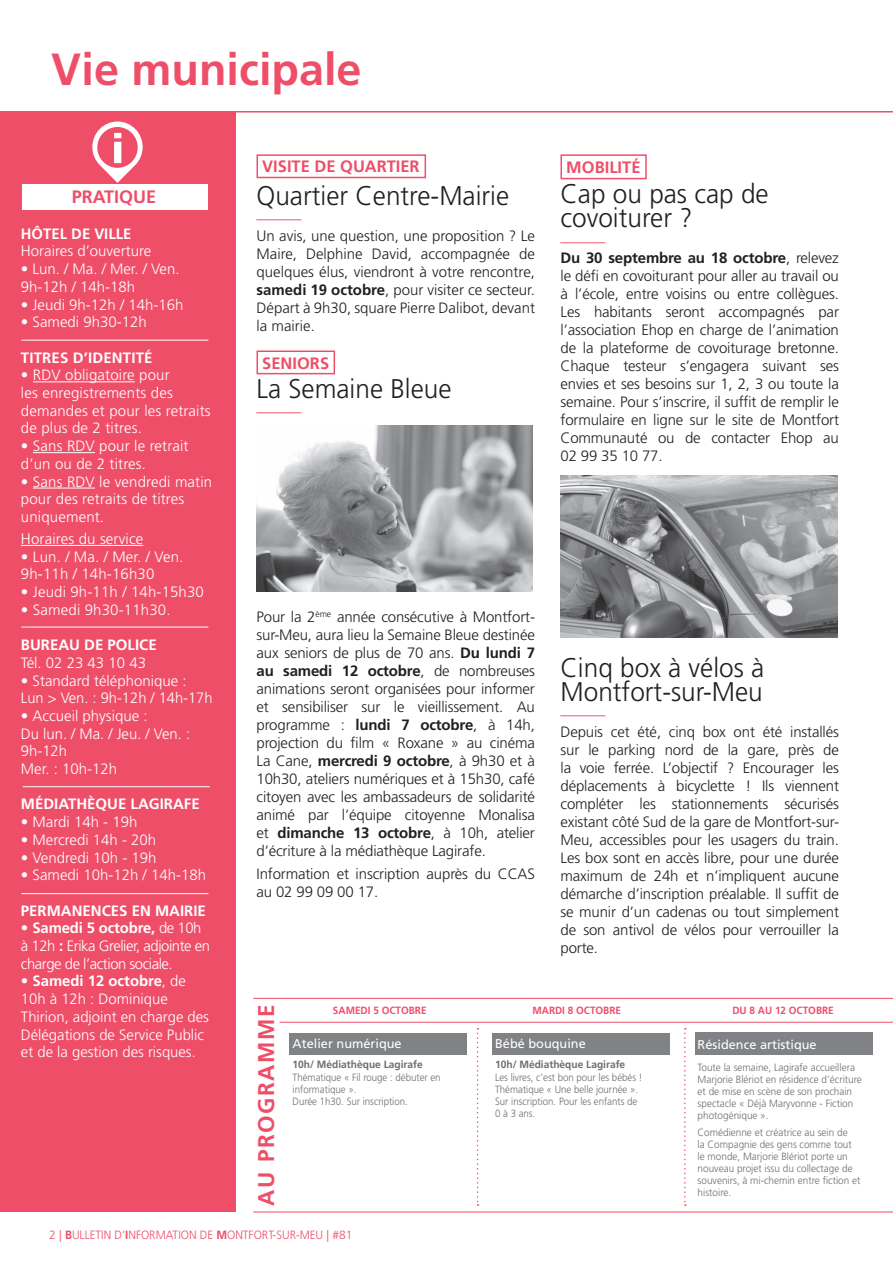
<style>
.page{position:relative;width:893px;height:1263px;background:#fff}
.page>*{position:absolute;margin:0;border:0;box-sizing:border-box;transform-origin:0 0}
.t1{font:700 45px "Frutiger LT Std";color:#ef4e69}
.t2{font:300 27px/24px "Frutiger LT Std";color:#231f20}
.t3{font:700 22.8px "Frutiger LT Std";letter-spacing:.07em;color:#ef4e69}
.t4{font:300 18px "Frutiger LT Std";color:#ef4e69}
.t5{font:700 18px "Frutiger LT Std";color:#ef4e69}
.t6{font:700 16.5px "Frutiger LT Std";color:#ef4e69}
.t7{font:300 15px/18px "Frutiger LT Std";letter-spacing:-.01em;color:#231f20;text-align:justify}
.t8{font:300 15px/17.7px "Frutiger LT Std";color:#fff}
.t9{font:700 15px "Frutiger LT Std";color:#fff}
.t10{font:300 15px/17.7px "Frutiger LT Std";letter-spacing:-.03em;color:#fff}
.t11{font:12.75px "Frutiger LT Std";color:#fff}
.t12{font:300 12px "Frutiger LT Std";color:#ef4e69}
.t13{font:300 10.5px/12px "Frutiger LT Std";color:#6c6d70;scale:.95 1}
.t14{font:300 10.5px/12px "Frutiger LT Std";color:#6c6d70;scale:.92 1}
.t15{font:700 10.5px "Frutiger LT Std";color:#6c6d70}
.t16{font:700 10.5px "Frutiger LT Std";color:#ef4e69;scale:.95 1}
.s1{font-weight:700}
</style>
<div class="page">
<div style="left:256px;top:154px;width:170px;height:24px;border:2px solid #ef4e69"></div>
<div style="left:256px;top:350px;width:79px;height:24px;border:2px solid #ef4e69"></div>
<div style="left:560px;top:154px;width:87px;height:25px;border:2px solid #ef4e69"></div>
<div style="left:0;top:112px;width:235px;height:1100px;background:#ef4e69"></div>
<hr style="left:0;top:111px;width:893px;height:1px;background:#ef4e69">
<hr style="left:280px;top:1022px;width:613px;height:1px;background:#ef4e69">
<hr style="left:253px;top:1211px;width:640px;height:1px;background:#ef4e69">
<hr style="left:253px;top:998px;width:640px;height:1px;background:#ef4e69">
<svg style="left:477px;top:1028px;width:2px;height:178px"></svg>
<div style="left:22px;top:184px;width:186px;height:25px;background:#fff"></div>
<svg style="left:92px;top:122px;width:51px;height:61px"></svg>
<hr style="left:33px;top:381px;width:102px;height:1px;background:#fff">
<hr style="left:33px;top:452px;width:62px;height:1px;background:#fff">
<hr style="left:33px;top:488px;width:62px;height:1px;background:#fff">
<hr style="left:21px;top:545px;width:122px;height:1px;background:#fff">
<svg style="left:684px;top:1028px;width:2px;height:178px"></svg>
<div style="left:492px;top:1033px;width:177px;height:22px;background:#808285"></div>
<hr style="left:21px;top:893px;width:187px;height:1px;background:#fff">
<div style="left:289px;top:1033px;width:178px;height:22px;background:#808285"></div>
<hr style="left:21px;top:627px;width:187px;height:1px;background:#fff">
<hr style="left:23px;top:786px;width:187px;height:1px;background:#fff">
<hr style="left:21px;top:340px;width:187px;height:1px;background:#fff">
<img style="left:561px;top:475px;width:276px;height:162px">
<div style="left:695px;top:1032px;width:177px;height:23px;background:#808285"></div>
<img style="left:256px;top:426px;width:277px;height:165px">
<h1 class="t1" style="left:51px;top:43px;width:312px">Vie municipale</h1>
<p class="t5" style="left:72px;top:186px;width:86px">PRATIQUE</p>
<p class="t9" style="left:21px;top:225px;width:112px">HÔTEL DE VILLE</p>
<p class="t8" style="left:21px;top:243px;width:132px">Horaires d’ouverture</p>
<p class="t8" style="left:21px;top:260px;width:160px">• Lun. / Ma. / Mer. / Ven.<br>9h-12h / 14h-18h</p>
<p class="t8" style="left:21px;top:296px;width:164px">• Jeudi 9h-12h / 14h-16h</p>
<p class="t8" style="left:21px;top:313px;width:127px">• Samedi 9h30-12h</p>
<p class="t9" style="left:21px;top:349px;width:133px">TITRES D’IDENTITÉ</p>
<p class="t8" style="left:21px;top:366px;width:191px">• RDV obligatoire pour<br>les enregistrements des demandes et pour les retraits de plus de 2 titres.</p>
<p class="t8" style="left:21px;top:437px;width:169px">• Sans RDV pour le retrait d’un ou de 2 titres.</p>
<p class="t8" style="left:21px;top:473px;width:193px">• Sans RDV le vendredi matin pour des retraits de titres uniquement.</p>
<p class="t8" style="left:21px;top:530px;width:124px">Horaires du service</p>
<p class="t8" style="left:21px;top:548px;width:164px">• Lun. / Ma. / Mer. / Ven.<br>9h-11h / 14h-16h30</p>
<p class="t8" style="left:21px;top:583px;width:185px">• Jeudi 9h-11h / 14h-15h30</p>
<p class="t8" style="left:21px;top:601px;width:151px">• Samedi 9h30-11h30.</p>
<p class="t9" style="left:21px;top:636px;width:137px">BUREAU DE POLICE</p>
<p class="t8" style="left:21px;top:654px;width:127px">Tél. 02 23 43 10 43</p>
<p class="t8" style="left:21px;top:672px;width:193px">• Standard téléphonique :<br>Lun &gt; Ven. : 9h-12h / 14h-17h</p>
<p class="t8" style="left:21px;top:707px;width:171px">• Accueil physique :<br>Du lun. / Ma. / Jeu. / Ven. :<br>9h-12h<br>Mer. : 10h-12h</p>
<p class="t9" style="left:21px;top:795px;width:180px">MÉDIATHÈQUE LAGIRAFE</p>
<p class="t8" style="left:21px;top:813px;width:118px">• Mardi 14h - 19h</p>
<p class="t8" style="left:21px;top:831px;width:137px">• Mercredi 14h - 20h</p>
<p class="t8" style="left:21px;top:849px;width:137px">• Vendredi 10h - 19h</p>
<p class="t8" style="left:21px;top:866px;width:187px">• Samedi 10h-12h / 14h-18h</p>
<p class="t9" style="left:21px;top:902px;width:187px">PERMANENCES EN MAIRIE</p>
<p class="t10" style="left:21px;top:919px;width:191px">• <span class="s1">Samedi 5 octobre,</span> de 10h à 12h <span class="s1">:</span> Erika Grelier, adjointe en charge de l’action sociale.</p>
<p class="t8" style="left:21px;top:973px;width:190px">• <span class="s1">Samedi 12 octobre</span>, de<br>10h à 12h : Dominique<br>Thirion, adjoint en charge des<br>Délégations de Service Public et de la gestion des risques.</p>
<p class="t6" style="left:262px;top:157px;width:159px">VISITE DE QUARTIER</p>
<h2 class="t2" style="left:256px;top:184px;width:254px">Quartier Centre-Mairie</h2>
<p class="t4" style="left:256px;top:202px;width:46px">_____</p>
<p class="t7" style="left:256px;top:227px;width:280px">Un avis, une question, une proposition ? Le Maire, Delphine David, accompagnée de quelques élus, viendront à votre rencontre, <span class="s1">samedi 19 octobre</span>, pour visiter ce secteur.<br>Départ à 9h30, square Pierre Dalibot, devant la mairie.</p>
<p class="t6" style="left:262px;top:353px;width:68px">SENIORS</p>
<h2 class="t2" style="left:256px;top:377px;width:196px">La Semaine Bleue</h2>
<p class="t4" style="left:256px;top:395px;width:46px">_____</p>
<p class="t6" style="left:566px;top:158px;width:76px">MOBILITÉ</p>
<h2 class="t2" style="left:560px;top:182px;width:210px">Cap ou pas cap de covoiturer ?</h2>
<p class="t4" style="left:560px;top:224px;width:46px">_____</p>
<p class="t7" style="left:560px;top:249px;width:280px"><span class="s1">Du 30 septembre au 18 octobre</span>, relevez le défi en covoiturant pour aller au travail ou à l’école, entre voisins ou entre collègues.<br>Les habitants seront accompagnés par l’association Ehop en charge de l’animation de la plateforme de covoiturage bretonne.<br>Chaque testeur s’engagera suivant ses envies et ses besoins sur 1, 2, 3 ou toute la semaine. Pour s’inscrire, il suffit de remplir le formulaire en ligne sur le site de Montfort Communauté ou de contacter Ehop au 02 99 35 10 77.</p>
<p class="t7" style="left:256px;top:608px;width:280px">Pour la 2<sup>ème</sup> année consécutive à Montfort&shy;sur-Meu, aura lieu la Semaine Bleue destinée aux seniors de plus de 70 ans. <span class="s1">Du lundi 7 au samedi 12 octobre</span>, de nombreuses animations seront organisées pour informer et sensibiliser sur le vieillissement. Au programme : <span class="s1">lundi 7 octobre</span>, à 14h, projection du film « Roxane » au cinéma La Cane, <span class="s1">mercredi 9 octobre</span>, à 9h30 et à 10h30, ateliers numériques et à 15h30, café citoyen avec les ambassadeurs de solidarité animé par l’équipe citoyenne Monalisa et <span class="s1">dimanche 13 octobre</span>, à 10h, atelier d’écriture à la médiathèque Lagirafe.</p>
<p class="t7" style="left:257px;top:865px;width:280px">Information et inscription auprès du CCAS au 02 99 09 00 17.</p>
<h2 class="t2" style="left:560px;top:656px;width:205px">Cinq box à vélos à<br>Montfort-sur-Meu</h2>
<p class="t4" style="left:560px;top:698px;width:46px">_____</p>
<p class="t7" style="left:560px;top:723px;width:280px">Depuis cet été, cinq box ont été installés sur le parking nord de la gare, près de la voie ferrée. L’objectif ? Encourager les déplacements à bicyclette ! Ils viennent compléter les stationnements sécurisés existant côté Sud de la gare de Montfort-sur-Meu, accessibles pour les usagers du train.<br>Les box sont en accès libre, pour une durée maximum de 24h et n’impliquent aucune démarche d’inscription préalable. Il suffit de se munir d’un cadenas ou tout simplement de son antivol de vélos pour verrouiller la porte.</p>
<h3 class="t3" style="left:253px;top:1206px;width:203px;rotate:-90deg">AU PROGRAMME</h3>
<p class="t16" style="left:333px;top:1004px;width:100px">SAMEDI 5 OCTOBRE</p>
<p class="t16" style="left:532px;top:1004px;width:95px">MARDI 8 OCTOBRE</p>
<p class="t11" style="left:293px;top:1036px;width:111px">Atelier numérique</p>
<p class="t15" style="left:293px;top:1058px;width:132px">10h/ Médiathèque Lagirafe</p>
<p class="t14" style="left:293px;top:1071px;width:162px">Thématique « Fil rouge : débuter en informatique ».<br>Durée 1h30. Sur inscription.</p>
<p class="t11" style="left:495px;top:1036px;width:92px">Bébé bouquine</p>
<p class="t15" style="left:495px;top:1058px;width:132px">10h/ Médiathèque Lagirafe</p>
<p class="t14" style="left:495px;top:1071px;width:162px">Les livres, c’est bon pour les bébés !<br>Thématique « Une belle journée ».<br>Sur inscription. Pour les enfants de<br>0 à 3 ans.</p>
<p class="t16" style="left:732px;top:1004px;width:108px">DU 8 AU 12 OCTOBRE</p>
<p class="t11" style="left:698px;top:1037px;width:121px">Résidence artistique</p>
<p class="t13" style="left:698px;top:1062px;width:174px">Toute la semaine, Lagirafe accueillera Marjorie Blériot en résidence d’écriture et de mise en scène de son prochain spectacle « Déjà Maryvonne - Fiction photogénique ».</p>
<p class="t13" style="left:698px;top:1126px;width:173px">Comédienne et créatrice au sein de<br>la Compagnie des gens comme tout le monde, Marjorie Blériot porte un nouveau projet issu du collectage de souvenirs, à mi-chemin entre fiction et histoire.</p>
<p class="t12" style="left:49px;top:1228px;width:305px">2 | <span class="s1">B</span>ULLETIN D’<span class="s1">I</span>NFORMATION DE <span class="s1">M</span>ONTFORT-SUR-MEU | #81</p>
</div>
